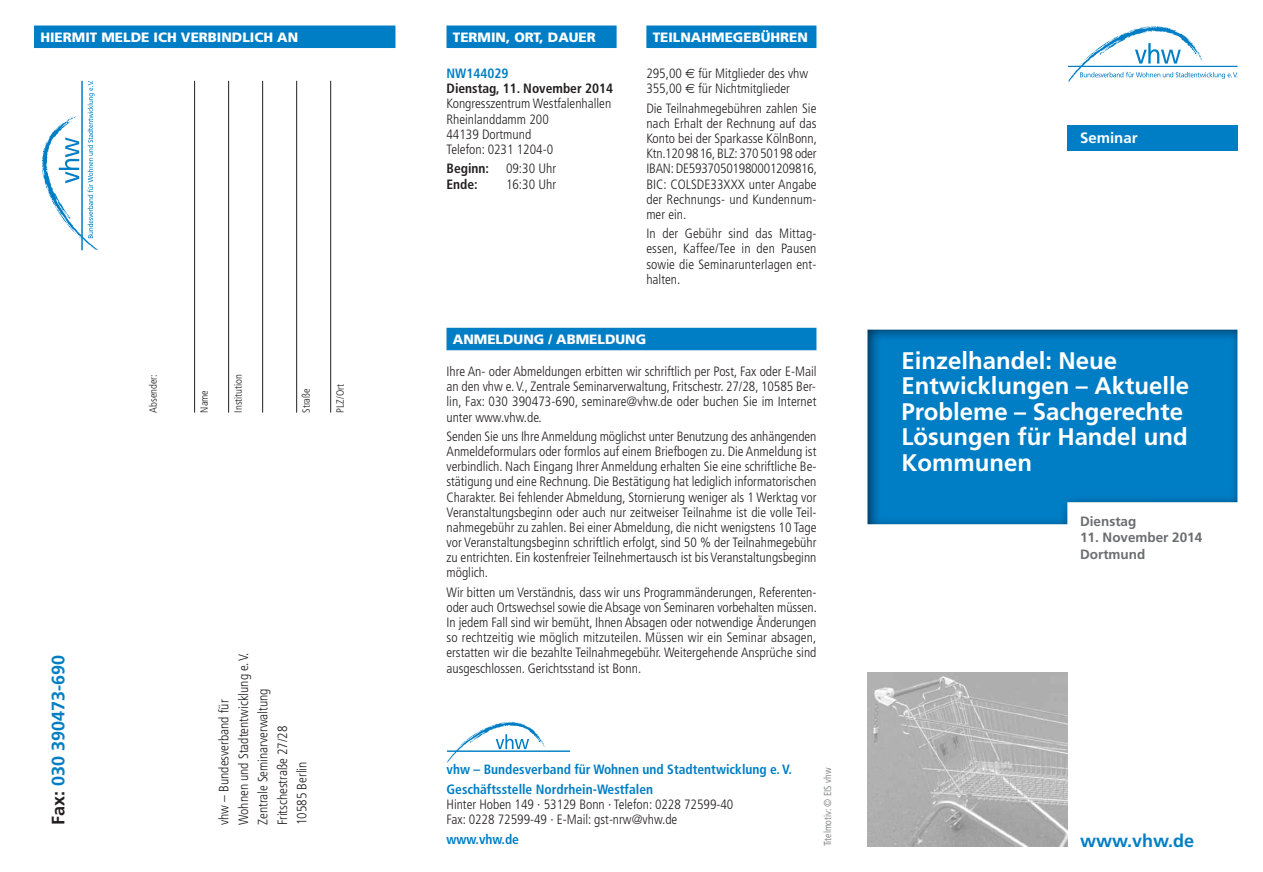
<style>
.page{position:relative;width:1263px;height:872px;background:#fff}
.page>*{position:absolute;margin:0;border:0;box-sizing:border-box;transform-origin:0 0}
.t1{font:700 24px/25.5px "Frutiger";color:#fff}
.t2{font:700 18px "Frutiger";color:#007ec5}
.t3{font:700 15px "Frutiger";color:#fff}
.t4{font:300 condensed 13.5px/15.1px "Frutiger";color:#231f20;text-align:justify}
.t5{font:700 condensed 13.5px/19.4px "Frutiger";color:#007ec5}
.t6{font:900 13.5px "Frutiger";color:#fff}
.t7{font:700 condensed 13.5px "Frutiger";color:#231f20}
.t8{font:700 13.5px/16.5px "Frutiger";color:#6c6d70}
.t9{font:300 condensed 10.5px "Frutiger";color:#231f20}
.t10{font:300 condensed 10.05px "Frutiger";color:#6c6d70}
.s1{color:#231f20}
</style>
<div class="page">
<img style="left:867px;top:330px;width:370px;height:194px">
<svg style="left:1068px;top:26px;width:169px;height:57px"></svg>
<svg style="left:42px;top:81px;width:56px;height:169px"></svg>
<div style="left:1067px;top:125px;width:170px;height:26px;background:#007ec5"></div>
<div style="left:446px;top:26px;width:171px;height:22px;background:#007ec5"></div>
<div style="left:34px;top:26px;width:361px;height:22px;background:#007ec5"></div>
<div style="left:646px;top:26px;width:170px;height:22px;background:#007ec5"></div>
<hr style="left:447px;top:751px;width:123px;height:1px;background:#007ec5">
<svg style="left:447px;top:722px;width:98px;height:41px"></svg>
<hr style="left:194px;top:81px;width:1px;height:331px;background:#231f20">
<hr style="left:228px;top:81px;width:1px;height:331px;background:#231f20">
<hr style="left:262px;top:81px;width:1px;height:331px;background:#231f20">
<hr style="left:296px;top:81px;width:1px;height:331px;background:#231f20">
<hr style="left:330px;top:81px;width:1px;height:331px;background:#231f20">
<div style="left:446px;top:328px;width:370px;height:22px;background:#007ec5"></div>
<img style="left:867px;top:672px;width:200px;height:174px">
<p class="t6" style="left:40px;top:32px;width:259px">HIERMIT MELDE ICH VERBINDLICH AN</p>
<p class="t6" style="left:453px;top:32px;width:144px">TERMIN, ORT, DAUER</p>
<p class="t6" style="left:653px;top:32px;width:157px">TEILNAHMEGEBÜHREN</p>
<p class="t5" style="left:446px;top:65px;width:64px">NW144029</p>
<p class="t7" style="left:446px;top:83px;width:168px">Dienstag, 11. November 2014</p>
<p class="t4" style="left:446px;top:97px;width:166px;text-align:left">Kongresszentrum Westfalenhallen<br>Rheinlanddamm 200<br>44139 Dortmund<br>Telefon: 0231 1204-0</p>
<p class="t7" style="left:446px;top:163px;width:44px">Beginn:</p>
<p class="t4" style="left:506px;top:162px;width:52px">09:30 Uhr</p>
<p class="t7" style="left:446px;top:178px;width:33px">Ende:</p>
<p class="t4" style="left:506px;top:177px;width:52px">16:30 Uhr</p>
<p class="t4" style="left:646px;top:67px;width:163px">295,00 für Mitglieder des vhw<br>355,00 für Nichtmitglieder</p>
<p class="t4" style="left:646px;top:102px;width:172px">Die Teilnahmegebühren zahlen Sie nach Erhalt der Rechnung auf das Konto bei der Sparkasse KölnBonn, Ktn.120 9816, BLZ: 37050198 oder IBAN: DE59370501980001209816, BIC: COLSDE33XXX unter Angabe der Rechnungs- und Kundennum&shy;mer ein.</p>
<p class="t4" style="left:646px;top:227px;width:172px">In der Gebühr sind das Mittag&shy;essen, Kaffee/Tee in den Pausen sowie die Seminarunterlagen ent&shy;halten.</p>
<p class="t9" style="left:149px;top:412px;width:40px;rotate:-90deg">Absender:</p>
<p class="t9" style="left:200px;top:412px;width:24px;rotate:-90deg">Name</p>
<p class="t9" style="left:234px;top:412px;width:40px;rotate:-90deg">Institution</p>
<p class="t9" style="left:302px;top:412px;width:26px;rotate:-90deg">Straße</p>
<p class="t9" style="left:336px;top:412px;width:30px;rotate:-90deg">PLZ/Ort</p>
<h2 class="t2" style="left:51px;top:825px;width:171px;rotate:-90deg"><span class="s1">Fax:</span> 030 390473-690</h2>
<p class="t4" style="left:215px;top:825px;width:174px;line-height:19.5px;text-align:left;rotate:-90deg">vhw – Bundesverband für<br>Wohnen und Stadtentwicklung e.V.<br>Zentrale Seminarverwaltung<br>Fritschestraße 27/28<br>10585 Berlin</p>
<p class="t6" style="left:453px;top:334px;width:195px">ANMELDUNG / ABMELDUNG</p>
<p class="t4" style="left:446px;top:365px;width:371px">Ihre An- oder Abmeldungen erbitten wir schriftlich per Post, Fax oder E-Mail an den vhw e.V., Zentrale Seminarverwaltung, Fritschestr. 27/28, 10585 Ber&shy;lin, Fax: 030 390473-690, seminare@vhw.de oder buchen Sie im Internet unter www.vhw.de.</p>
<p class="t4" style="left:446px;top:430px;width:371px">Senden Sie uns IhreAnmeldung möglichst unter Benutzung des anhängenden Anmeldeformulars oder formlos auf einem Briefbogen zu. Die Anmeldung ist verbindlich. Nach Eingang Ihrer Anmeldung erhalten Sie eine schriftliche Be&shy;stätigung und eine Rechnung. Die Bestätigung hat lediglich informatorischen Charakter. Bei fehlender Abmeldung, Stornierung weniger als 1 Werktag vor Veranstaltungsbeginn oder auch nur zeitweiser Teilnahme ist die volle Teil&shy;nahmegebühr zu zahlen. Bei einer Abmeldung, die nicht wenigstens 10 Tage vor Veranstaltungsbeginn schriftlich erfolgt, sind 50 % der Teilnahmegebühr zu entrichten. Ein kostenfreier Teilnehmertausch ist bis Veranstaltungsbeginn möglich.</p>
<p class="t4" style="left:446px;top:585px;width:372px">Wir bitten um Verständnis, dass wir uns Programmänderungen, Referenten&shy;oder auch Ortswechsel sowie dieAbsage von Seminaren vorbehalten müssen.<br>In jedem Fall sind wir bemüht, Ihnen Absagen oder notwendige Änderungen so rechtzeitig wie möglich mitzuteilen. Müssen wir ein Seminar absagen, erstatten wir die bezahlte Teilnahmegebühr. Weitergehende Ansprüche sind ausgeschlossen. Gerichtsstand ist Bonn.</p>
<p class="t5" style="left:446px;top:761px;width:347px">vhw – Bundesverband für Wohnen und Stadtentwicklung e.V.<br>Geschäftsstelle Nordrhein-Westfalen</p>
<p class="t4" style="left:446px;top:797px;width:288px">Hinter Hoben 149 · 53129 Bonn · Telefon: 0228 72599-40<br>Fax: 0228 72599-49 · E-Mail: gst-nrw@vhw.de</p>
<p class="t5" style="left:446px;top:830px;width:74px">www.vhw.de</p>
<p class="t10" style="left:824px;top:846px;width:80px;rotate:-90deg">Titelmotiv: © EIS vhw</p>
<p class="t3" style="left:1080px;top:131px;width:59px">Seminar</p>
<h1 class="t1" style="left:901px;top:350px;width:289px">Einzelhandel: Neue<br>Entwicklungen – Aktuelle<br>Probleme – Sachgerechte<br>Lösungen für Handel und<br>Kommunen</h1>
<p class="t8" style="left:1080px;top:514px;width:58px">Dienstag</p>
<p class="t8" style="left:1080px;top:530px;width:124px">11. November 2014<br>Dortmund</p>
<h2 class="t2" style="left:1080px;top:833px;width:115px">www.vhw.de</h2>
</div>
